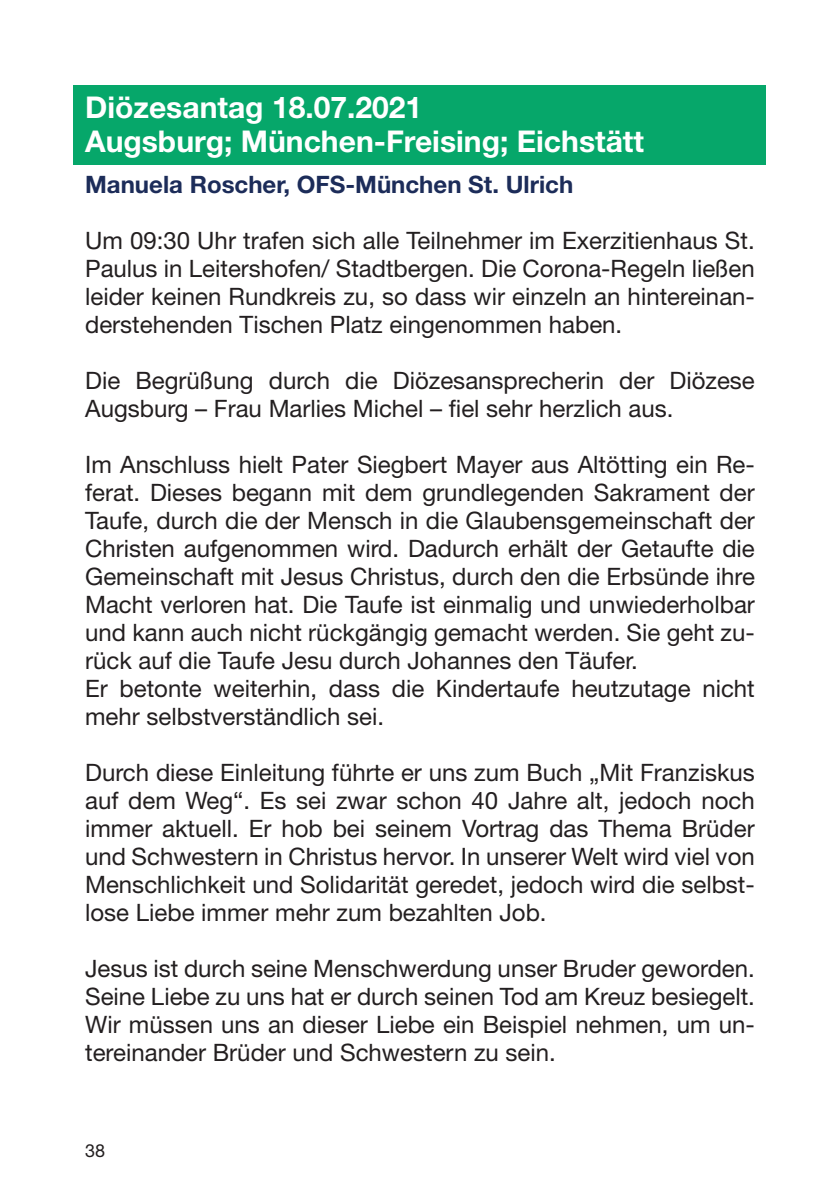
<style>
.page{position:relative;width:840px;height:1191px;background:#fff}
.page>*{position:absolute;margin:0;border:0;box-sizing:border-box;transform-origin:0 0}
.t1{font:700 30px/34px "Helvetica Neue";color:#fff}
.t2{font:24px/28px "Helvetica Neue";color:#231f20;text-align:justify}
.t3{font:700 24px "Helvetica Neue";color:#1c2c59}
.t4{font:18px "Helvetica Neue";color:#231f20}
</style>
<div class="page">
<div style="left:74px;top:85px;width:691px;height:79px;background:#06a76a"></div>
<p class="t1" style="left:85px;top:90px;width:560px">Diözesantag 18.07.2021<br>Augsburg; München-Freising; Eichstätt</p>
<p class="t3" style="left:85px;top:169px;width:489px">Manuela Roscher, OFS-München St. Ulrich</p>
<p class="t2" style="left:85px;top:226px;width:671px">Um 09:30 Uhr trafen sich alle Teilnehmer im Exerzitienhaus St.<br>Paulus in Leitershofen/ Stadtbergen. Die Corona-Regeln ließen leider keinen Rundkreis zu, so dass wir einzeln an hintereinan&shy;derstehenden Tischen Platz eingenommen haben.</p>
<p class="t2" style="left:85px;top:366px;width:670px">Die Begrüßung durch die Diözesansprecherin der Diözese<br>Augsburg – Frau Marlies Michel – fiel sehr herzlich aus.</p>
<p class="t2" style="left:85px;top:450px;width:671px;text-align:left">Im Anschluss hielt Pater Siegbert Mayer aus Altötting ein Re&shy;ferat. Dieses begann mit dem grundlegenden Sakrament der Taufe, durch die der Mensch in die Glaubensgemeinschaft der Christen aufgenommen wird. Dadurch erhält der Getaufte die Gemeinschaft mit Jesus Christus, durch den die Erbsünde ihre Macht verloren hat. Die Taufe ist einmalig und unwiederholbar und kann auch nicht rückgängig gemacht werden. Sie geht zu&shy;rück auf die Taufe Jesu durch Johannes den Täufer.<br>Er betonte weiterhin, dass die Kindertaufe heutzutage nicht mehr selbstverständlich sei.</p>
<p class="t2" style="left:85px;top:758px;width:671px">Durch diese Einleitung führte er uns zum Buch „Mit Franziskus auf dem Weg“. Es sei zwar schon 40 Jahre alt, jedoch noch immer aktuell. Er hob bei seinem Vortrag das Thema Brüder und Schwestern in Christus hervor. In unserer Welt wird viel von Menschlichkeit und Solidarität geredet, jedoch wird die selbst&shy;lose Liebe immer mehr zum bezahlten Job.</p>
<p class="t2" style="left:85px;top:954px;width:671px">Jesus ist durch seine Menschwerdung unser Bruder geworden.<br>Seine Liebe zu uns hat er durch seinen Tod am Kreuz besiegelt.<br>Wir müssen uns an dieser Liebe ein Beispiel nehmen, um un&shy;tereinander Brüder und Schwestern zu sein.</p>
<p class="t4" style="left:85px;top:1139px;width:22px">38</p>
</div>
